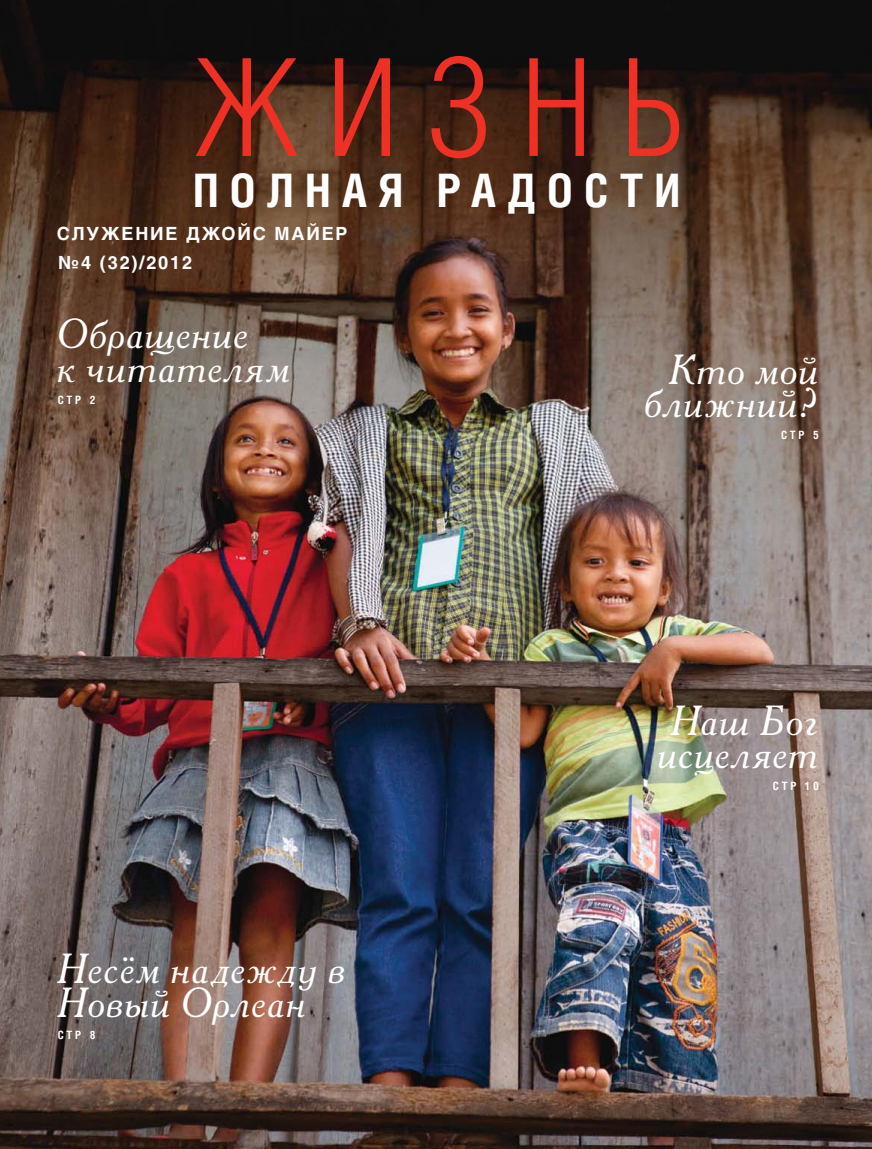
<style>
.page{position:relative;width:872px;height:1149px;background:#fff}
.page>*{position:absolute;margin:0;border:0;box-sizing:border-box;transform-origin:0 0}
.t1{font:300 135.6px "Helios Cond";letter-spacing:.2em;color:#ee3124}
.t2{font:700 46.05px "Helios Cond";letter-spacing:.245em;color:#fff}
.t3{font:italic 42px/33.8px "Academy C";letter-spacing:.01em;color:#fff}
.t4{font:700 18px "Helios";letter-spacing:.1em;color:#fff}
.t5{font:700 11.4px "Helios Cond";letter-spacing:.24em;color:#fff}
</style>
<div class="page">
<img style="left:0;top:0;width:872px;height:1148px">
<h1 class="t1" style="left:195px;top:33px;width:493px">жизнь</h1>
<p class="t2" style="left:193px;top:162px;width:489px">полная радости</p>
<p class="t4" style="left:57px;top:223px;width:292px">Служение Джойс Майер</p>
<p class="t4" style="left:58px;top:252px;width:136px">№4 (32)/2012</p>
<p class="t3" style="left:57px;top:316px;width:235px">Обращение<br>к читателям</p>
<p class="t5" style="left:58px;top:392px;width:39px">стр 2</p>
<p class="t3" style="left:57px;top:951px;width:291px">Несём надежду в<br>Новый Орлеан</p>
<p class="t5" style="left:58px;top:1027px;width:39px">стр 8</p>
<p class="t3" style="left:644px;top:353px;width:176px;line-height:33px;text-align:center">Кто мой ближний?</p>
<p class="t5" style="left:781px;top:427px;width:39px">стр 5</p>
<p class="t3" style="left:657px;top:704px;width:163px;line-height:33px">Наш Бог исцеляет</p>
<p class="t5" style="left:773px;top:778px;width:47px">стр 10</p>
</div>
